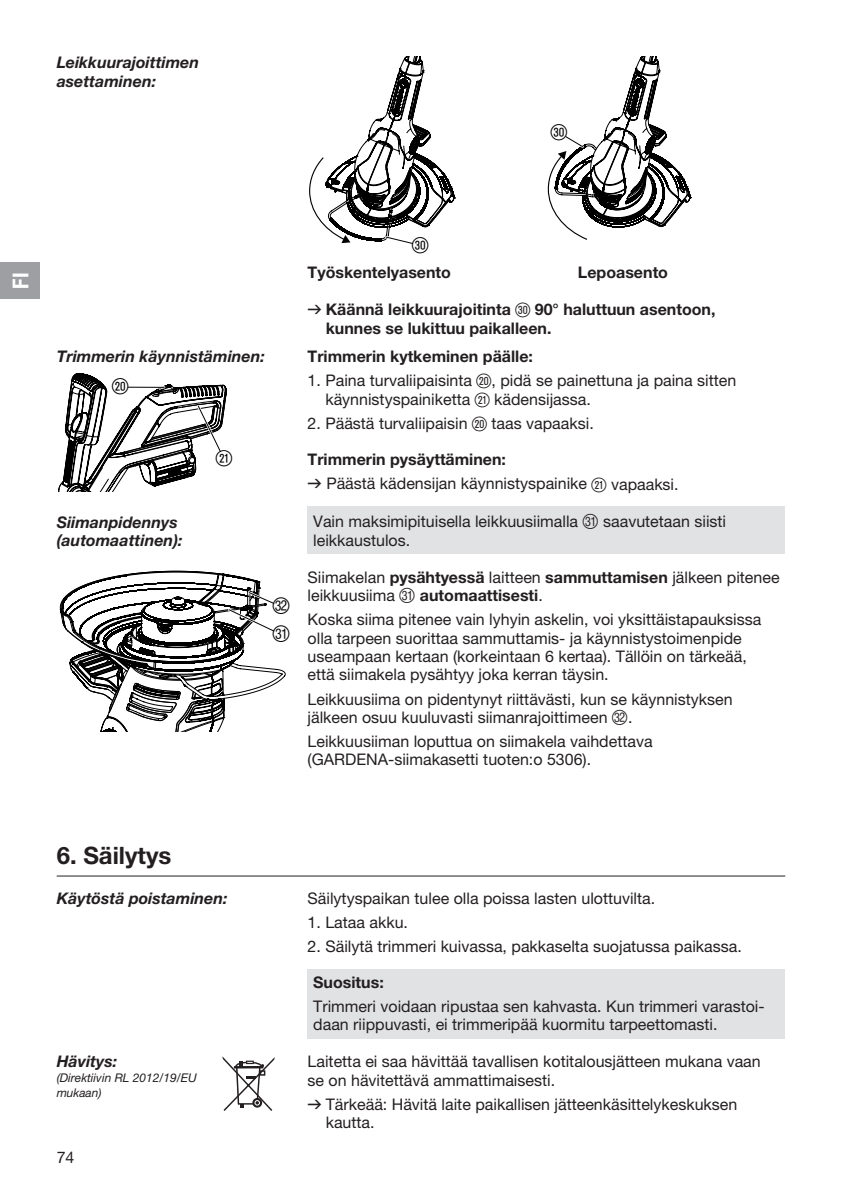
<style>
.page{position:relative;width:842px;height:1191px;background:#fff}
.page>*{position:absolute;margin:0;border:0;box-sizing:border-box;transform-origin:0 0}
.t1{font:700 24px "GARDENA Pro";color:#231f20}
.t2{font:22px "Ziffernim Kreisund Quadrat BQ";color:#000}
.t3{font:22px/27.6px "Ziffern";color:#000}
.t4{font:22px "GARDENA Pro Bo Cond";color:#fff}
.t5{font:16px/18.4px "GARDENA Pro";color:#231f20}
.t6{font:700 16px/18.4px "GARDENA Pro";color:#231f20}
.t7{font:italic 700 16px/18.4px "GARDENA Pro";color:#231f20}
.t8{font:italic 12px/15px "GARDENA Pro";color:#231f20}
.s1{font-family:"Formdruck";font-weight:400}
.s2{font-family:"Ziffernim Kreisund Quadrat BQ";font-weight:400;font-size:20px}
.s3{font-family:"Ziffernim Kreisund Quadrat BQ";font-size:20px}
.s4{font-weight:700}
.s5{font-family:"Formdruck"}
.s6{font-family:"Ziffern";font-size:20px}
</style>
<div class="page">
<svg style="left:309px;top:57px;width:146px;height:187px"></svg>
<svg style="left:547px;top:57px;width:144px;height:183px"></svg>
<svg style="left:58px;top:373px;width:169px;height:118px"></svg>
<hr style="left:128px;top:386px;width:36px;height:2px;background:#fff">
<hr style="left:128px;top:387px;width:36px;height:1px;background:#000">
<div style="left:308px;top:506px;width:477px;height:48px;background:#e1e2e4"></div>
<svg style="left:59px;top:570px;width:227px;height:161px"></svg>
<div style="left:308px;top:969px;width:477px;height:69px;background:#e1e2e4"></div>
<hr style="left:57px;top:875px;width:728px;height:1px;background:#231f20">
<svg style="left:221px;top:1056px;width:54px;height:55px"></svg>
<div style="left:0;top:262px;width:40px;height:37px;background:#9d9fa2"></div>
<p class="t7" style="left:57px;top:53px;width:144px">Leikkuurajoittimen asettaminen:</p>
<h2 class="t2" style="left:551px;top:119px;width:18px">Ö</h2>
<h2 class="t4" style="left:7px;top:289px;width:17px;rotate:-90deg">FI</h2>
<h2 class="t2" style="left:412px;top:232px;width:18px">Ö</h2>
<p class="t7" style="left:57px;top:347px;width:210px">Trimmerin käynnistäminen:</p>
<h2 class="t2" style="left:112px;top:373px;width:18px">P</h2>
<h2 class="t2" style="left:216px;top:445px;width:18px">A</h2>
<p class="t6" style="left:308px;top:263px;width:145px">Työskentelyasento</p>
<p class="t6" style="left:578px;top:263px;width:92px">Lepoasento</p>
<p class="t6" style="left:326px;top:300px;width:391px;text-indent:-18px"><span class="s1">v</span> Käännä leikkuurajoitinta <span class="s2">Ö</span> 90° haluttuun asentoon, kunnes se lukittuu paikalleen.</p>
<p class="t6" style="left:308px;top:347px;width:227px">Trimmerin kytkeminen päälle:</p>
<p class="t5" style="left:325px;top:371px;width:412px;text-indent:-18px">1. Paina turvaliipaisinta <span class="s3">P</span>, pidä se painettuna ja paina sitten käynnistyspainiketta <span class="s3">A</span> kädensijassa.</p>
<p class="t5" style="left:308px;top:413px;width:288px">2. Päästä turvaliipaisin <span class="s3">P</span> taas vapaaksi.</p>
<p class="t5" style="left:308px;top:447px;width:373px;line-height:24px"><span class="s4">Trimmerin pysäyttäminen:<br></span><span class="s5">v</span> Päästä kädensijan käynnistyspainike <span class="s3">A</span> vapaaksi.</p>
<p class="t7" style="left:57px;top:512px;width:127px">Siimanpidennys (automaattinen):</p>
<p class="t5" style="left:313px;top:512px;width:414px">Vain maksimipituisella leikkuusiimalla <span class="s6">U</span> saavutetaan siisti leikkaustulos.</p>
<h2 class="t3" style="left:273px;top:593px;width:19px">V<br>U</h2>
<p class="t5" style="left:308px;top:567px;width:473px">Siimakelan <span class="s4">pysähtyessä</span> laitteen <span class="s4">sammuttamisen</span> jälkeen pitenee leikkuusiima <span class="s6">U</span> <span class="s4">automaattisesti</span>.</p>
<p class="t5" style="left:308px;top:610px;width:455px">Koska siima pitenee vain lyhyin askelin, voi yksittäistapauksissa olla tarpeen suorittaa sammuttamis- ja käynnistystoimenpide useampaan kertaan (korkeintaan 6 kertaa). Tällöin on tärkeää, että siimakela pysähtyy joka kerran täysin.</p>
<p class="t5" style="left:308px;top:689px;width:427px">Leikkuusiima on pidentynyt riittävästi, kun se käynnistyksen jälkeen osuu kuuluvasti siimanrajoittimeen <span class="s6">V</span>.</p>
<p class="t5" style="left:308px;top:732px;width:347px">Leikkuusiiman loputtua on siimakela vaihdettava (GARDENA-siimakasetti tuoten:o 5306).</p>
<h1 class="t1" style="left:57px;top:840px;width:116px">6. Säilytys</h1>
<p class="t7" style="left:57px;top:888px;width:172px">Käytöstä poistaminen:</p>
<p class="t5" style="left:308px;top:889px;width:349px">Säilytyspaikan tulee olla poissa lasten ulottuvilta.</p>
<p class="t5" style="left:308px;top:913px;width:102px">1. Lataa akku.</p>
<p class="t5" style="left:308px;top:937px;width:436px">2. Säilytä trimmeri kuivassa, pakkaselta suojatussa paikassa.</p>
<p class="t6" style="left:313px;top:972px;width:72px">Suositus:</p>
<p class="t5" style="left:313px;top:996px;width:453px">Trimmeri voidaan ripustaa sen kahvasta. Kun trimmeri varastoi&shy;daan riippuvasti, ei trimmeripää kuormitu tarpeettomasti.</p>
<p class="t7" style="left:57px;top:1051px;width:62px">Hävitys:</p>
<p class="t8" style="left:57px;top:1070px;width:142px">(Direktiivin RL 2012/19/EU mukaan)</p>
<p class="t5" style="left:308px;top:1052px;width:455px">Laitetta ei saa hävittää tavallisen kotitalousjätteen mukana vaan se on hävitettävä ammattimaisesti.</p>
<p class="t5" style="left:326px;top:1094px;width:413px;text-indent:-18px"><span class="s5">v</span> Tärkeää: Hävitä laite paikallisen jätteenkäsittelykeskuksen kautta.</p>
<p class="t5" style="left:57px;top:1147px;width:19px">74</p>
</div>
